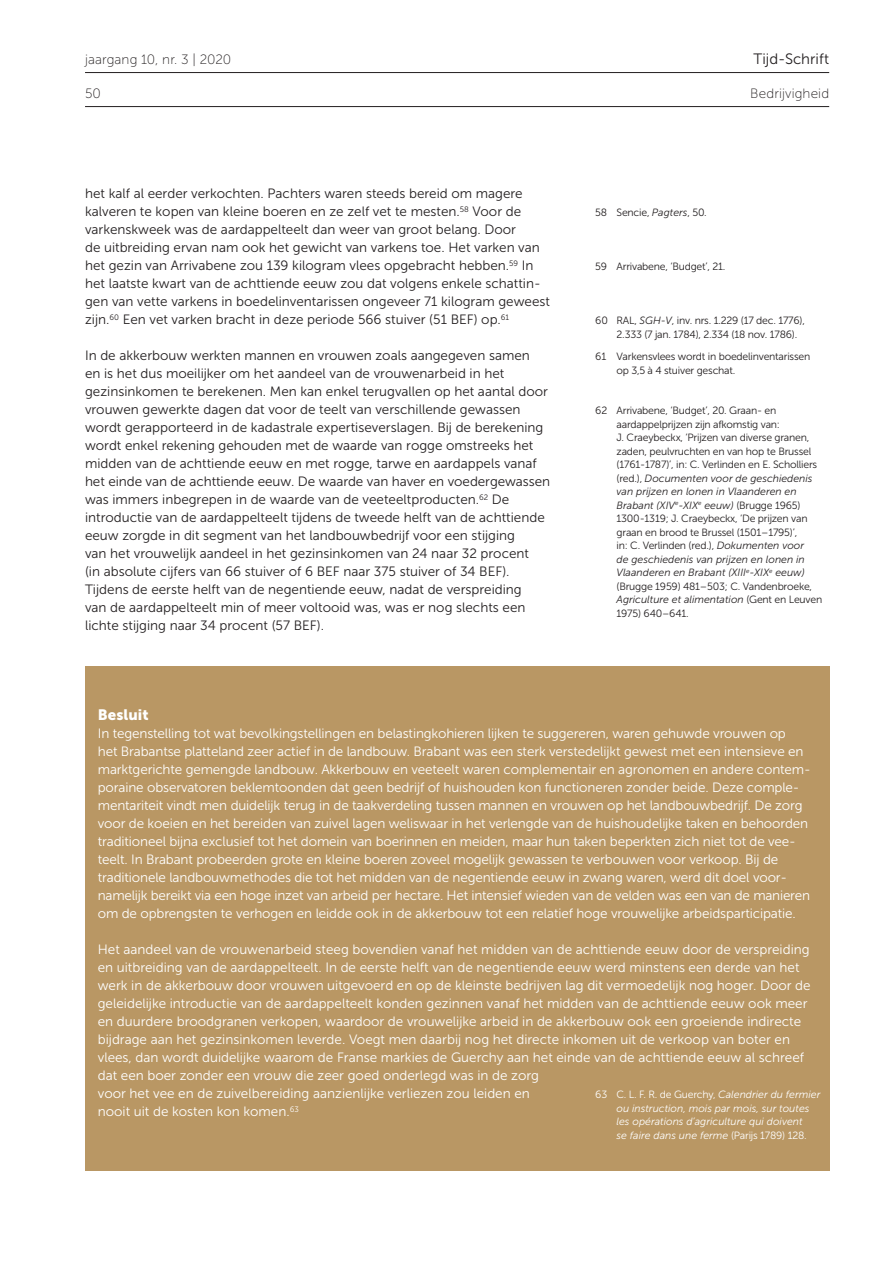
<style>
.page{position:relative;width:893px;height:1263px;background:#fff}
.page>*{position:absolute;margin:0;border:0;box-sizing:border-box;transform-origin:0 0}
.t1{font:15px "Museo Sans 300";letter-spacing:.005em;color:#231f20}
.t2{font:15px "Museo Sans 900";letter-spacing:.005em;color:#fff}
.t3{font:13.5px/18px "Museo Sans 300";letter-spacing:-.01em;color:#fff}
.t4{font:13.5px/18px "Museo Sans 300";color:#231f20}
.t5{font:13.5px "Museo Sans 100";letter-spacing:.01em;color:#231f20}
.t6{font:10.5px/13.5px "Museo Sans 300";letter-spacing:-.02em;color:#231f20}
.t7{font:italic 10.5px/13.5px "Museo Sans 300";color:#fff}
.s1{font-style:italic}
.s2{font-style:normal}
</style>
<div class="page">
<div style="left:85px;top:666px;width:744px;height:504px;background:#b99764"></div>
<hr style="left:85px;top:72px;width:744px;height:1px;background:#231f20">
<hr style="left:85px;top:106px;width:744px;height:1px;background:#231f20">
<p class="t5" style="left:85px;top:52px;width:148px">jaargang 10, nr. 3 | 2020</p>
<p class="t5" style="left:85px;top:86px;width:17px">50</p>
<p class="t4" style="left:85px;top:184px;width:466px">het kalf al eerder verkochten. Pachters waren steeds bereid om magere kalveren te kopen van kleine boeren en ze zelf vet te mesten.<sup>58</sup> Voor de varkenskweek was de aardappelteelt dan weer van groot belang. Door<br>de uitbreiding ervan nam ook het gewicht van varkens toe. Het varken van het gezin van Arrivabene zou 139 kilogram vlees opgebracht hebben.<sup>59</sup> In het laatste kwart van de achttiende eeuw zou dat volgens enkele schattin&shy;gen van vette varkens in boedelinventarissen ongeveer 71 kilogram geweest zijn.<sup>60</sup> Een vet varken bracht in deze periode 566 stuiver (51 BEF) op.<sup>61</sup></p>
<p class="t4" style="left:85px;top:346px;width:467px">In de akkerbouw werkten mannen en vrouwen zoals aangegeven samen<br>en is het dus moeilijker om het aandeel van de vrouwenarbeid in het gezinsinkomen te berekenen. Men kan enkel terugvallen op het aantal door vrouwen gewerkte dagen dat voor de teelt van verschillende gewassen wordt gerapporteerd in de kadastrale expertiseverslagen. Bij de berekening wordt enkel rekening gehouden met de waarde van rogge omstreeks het midden van de achttiende eeuw en met rogge, tarwe en aardappels vanaf het einde van de achttiende eeuw. De waarde van haver en voedergewassen was immers inbegrepen in de waarde van de veeteeltproducten.<sup>62</sup> De introductie van de aardappelteelt tijdens de tweede helft van de achttiende eeuw zorgde in dit segment van het landbouwbedrijf voor een stijging<br>van het vrouwelijk aandeel in het gezinsinkomen van 24 naar 32 procent<br>(in absolute cijfers van 66 stuiver of 6 BEF naar 375 stuiver of 34 BEF).<br>Tijdens de eerste helft van de negentiende eeuw, nadat de verspreiding<br>van de aardappelteelt min of meer voltooid was, was er nog slechts een lichte stijging naar 34 procent (57 BEF).</p>
<p class="t1" style="left:753px;top:51px;width:77px">Tijd-Schrift</p>
<p class="t5" style="left:750px;top:86px;width:80px">Bedrijvigheid</p>
<p class="t6" style="left:595px;top:206px;width:113px">58 Sencie, <span class="s1">Pagters</span>, 50.</p>
<p class="t6" style="left:595px;top:260px;width:132px">59 Arrivabene, ‘Budget’, 21.</p>
<p class="t6" style="left:617px;top:314px;width:190px;text-indent:-21px">60 RAL, <span class="s1">SGH-V</span>, inv. nrs. 1.229 (17 dec. 1776),<br>2.333 (7 jan. 1784), 2.334 (18 nov. 1786).</p>
<p class="t6" style="left:617px;top:350px;width:195px;text-indent:-21px">61 Varkensvlees wordt in boedelinventarissen op 3,5 à 4 stuiver geschat.</p>
<p class="t6" style="left:617px;top:404px;width:207px;text-indent:-21px">62 Arrivabene, ‘Budget’, 20. Graan- en aardappelprijzen zijn afkomstig van:<br>J. Craeybeckx, ‘Prijzen van diverse granen, zaden, peulvruchten en van hop te Brussel (1761- 1787)’, in: C. Verlinden en E. Scholliers (red.), <span class="s1">Documenten voor de geschiedenis van prijzen en lonen in Vlaanderen en Brabant (XIV</span><sup>e</sup><span class="s1">-XIX</span><sup>e</sup> <span class="s1">eeuw)</span> (Brugge 1965)<br>1300- 1319; J. Craeybeckx, ‘De prijzen van graan en brood te Brussel (1501–1795)’,<br>in: C. Verlinden (red.), <span class="s1">Dokumenten voor<br>de geschiedenis van prijzen en lonen in Vlaanderen en Brabant (XIII</span><sup>e</sup><span class="s1">-XIX</span><sup>e</sup> <span class="s1">eeuw) </span>(Brugge 1959) 481–503; C. Vandenbroeke, <span class="s1">Agriculture et alimentation</span> (Gent en Leuven 1975) 640–641.</p>
<p class="t2" style="left:98px;top:706px;width:52px">Besluit</p>
<p class="t3" style="left:98px;top:724px;width:714px">In tegenstelling tot wat bevolkingstellingen en belastingkohieren lijken te suggereren, waren gehuwde vrouwen op<br>het Brabantse platteland zeer actief in de landbouw. Brabant was een sterk verstedelijkt gewest met een intensieve en marktgerichte gemengde landbouw. Akkerbouw en veeteelt waren complementair en agronomen en andere contem&shy;poraine observatoren beklemtoonden dat geen bedrijf of huishouden kon functioneren zonder beide. Deze comple&shy;mentariteit vindt men duidelijk terug in de taakverdeling tussen mannen en vrouwen op het landbouwbedrijf. De zorg voor de koeien en het bereiden van zuivel lagen weliswaar in het verlengde van de huishoudelijke taken en behoorden traditioneel bijna exclusief tot het domein van boerinnen en meiden, maar hun taken beperkten zich niet tot de vee&shy;teelt. In Brabant probeerden grote en kleine boeren zoveel mogelijk gewassen te verbouwen voor verkoop. Bij de traditionele landbouwmethodes die tot het midden van de negentiende eeuw in zwang waren, werd dit doel voor&shy;namelijk bereikt via een hoge inzet van arbeid per hectare. Het intensief wieden van de velden was een van de manieren om de opbrengsten te verhogen en leidde ook in de akkerbouw tot een relatief hoge vrouwelijke arbeidsparticipatie.</p>
<p class="t3" style="left:98px;top:940px;width:714px">Het aandeel van de vrouwenarbeid steeg bovendien vanaf het midden van de achttiende eeuw door de verspreiding en uitbreiding van de aardappelteelt. In de eerste helft van de negentiende eeuw werd minstens een derde van het werk in de akkerbouw door vrouwen uitgevoerd en op de kleinste bedrijven lag dit vermoedelijk nog hoger. Door de geleidelijke introductie van de aardappelteelt konden gezinnen vanaf het midden van de achttiende eeuw ook meer en duurdere broodgranen verkopen, waardoor de vrouwelijke arbeid in de akkerbouw ook een groeiende indirecte bijdrage aan het gezinsinkomen leverde. Voegt men daarbij nog het directe inkomen uit de verkoop van boter en vlees, dan wordt duidelijke waarom de Franse markies de Guerchy aan het einde van de achttiende eeuw al schreef dat een boer zonder een vrouw die zeer goed onderlegd was in de zorg<br>voor het vee en de zuivelbereiding aanzienlijke verliezen zou leiden en<br>nooit uit de kosten kon komen.<sup>63</sup></p>
<p class="t7" style="left:617px;top:1088px;width:205px;text-indent:-21px"><span class="s2">63 C. L. F. R. de Guerchy,</span> Calendrier du fermier ou instruction, mois par mois, sur toutes les opérations d’agriculture qui doivent<br>se faire dans une ferme <span class="s2">(Parijs 1789) 128.</span></p>
</div>
